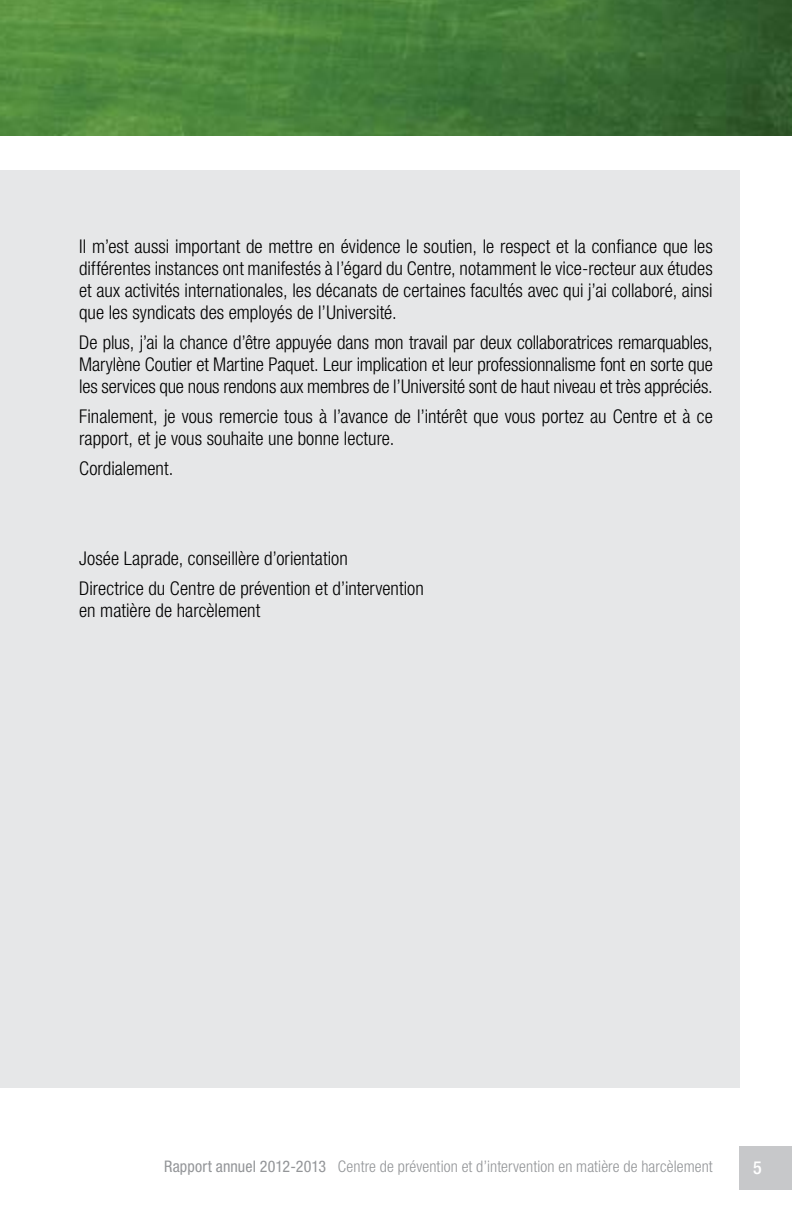
<style>
.page{position:relative;width:792px;height:1224px;background:#fff}
.page>*{position:absolute;margin:0;border:0;box-sizing:border-box;transform-origin:0 0}
.t1{font:300 condensed 19px/22px "Helvetica Neue";color:#000;text-align:justify}
.t2{font:500 condensed 18px "Helvetica Neue";color:#fff}
.t3{font:300 condensed 16px "Helvetica Neue";letter-spacing:.005em;color:#939598}
.s1{font-weight:400}
</style>
<div class="page">
<div style="left:0;top:170px;width:739px;height:917px;background:#e6e7e8"></div>
<img style="left:0;top:0;width:792px;height:136px">
<div style="left:739px;top:1146px;width:53px;height:44px;background:#c7c8ca"></div>
<p class="t1" style="left:79px;top:235px;width:635px">Il m’est aussi important de mettre en évidence le soutien, le respect et la confiance que les différentes instances ont manifestés à l’égard du Centre, notamment le vice-recteur aux études et aux activités internationales, les décanats de certaines facultés avec qui j’ai collaboré, ainsi que les syndicats des employés de l’Université.</p>
<p class="t1" style="left:79px;top:331px;width:635px">De plus, j’ai la chance d’être appuyée dans mon travail par deux collaboratrices remarquables, Marylène Coutier et Martine Paquet. Leur implication et leur professionnalisme font en sorte que les services que nous rendons aux membres de l’Université sont de haut niveau et très appréciés.</p>
<p class="t1" style="left:79px;top:405px;width:635px">Finalement, je vous remercie tous à l’avance de l’intérêt que vous portez au Centre et à ce rapport, et je vous souhaite une bonne lecture.</p>
<p class="t1" style="left:79px;top:457px;width:96px">Cordialement.</p>
<p class="t1" style="left:79px;top:543px;width:346px;line-height:30px">Josée Laprade, conseillère d’orientation<br>Directrice du Centre de prévention et d’intervention</p>
<p class="t1" style="left:79px;top:599px;width:183px">en matière de harcèlement</p>
<p class="t3" style="left:164px;top:1158px;width:550px"><span class="s1">Rapport annuel 2012-2013</span> Centre de prévention et d’intervention en matière de harcèlement</p>
<p class="t2" style="left:753px;top:1157px;width:10px">5</p>
</div>
